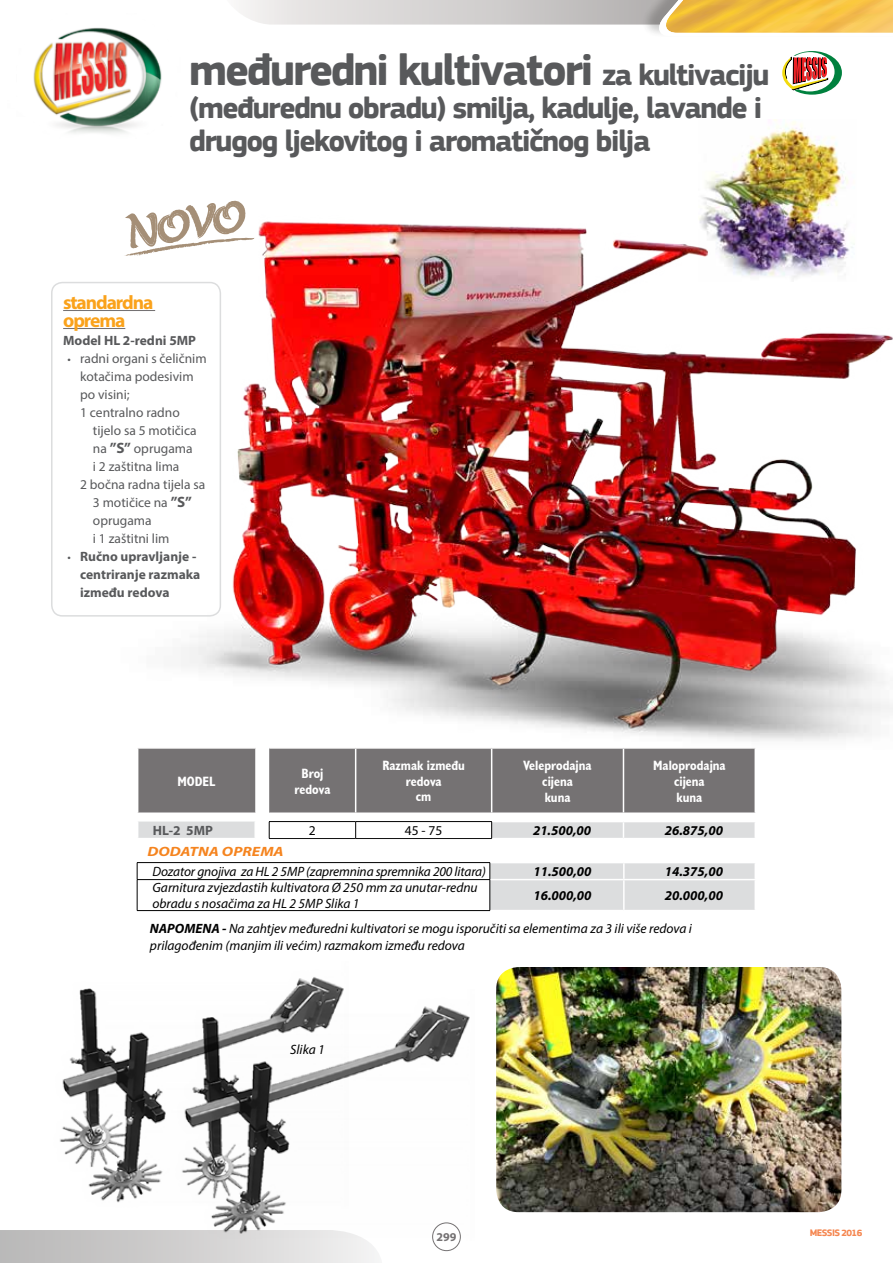
<style>
.page{position:relative;width:893px;height:1263px;background:#fff}
.page>*{position:absolute;margin:0;border:0;box-sizing:border-box;transform-origin:0 0}
.t1{font:700 45.15px "PF Square Sans Pro";letter-spacing:-.05em;color:#58595b}
.t2{font:700 30.6px/33px "PF Square Sans Pro";letter-spacing:-.05em;color:#58595b}
.t3{font:700 19.5px/18px "Myriad Pro";letter-spacing:-.055em;color:#faa21b}
.t4{font:italic 13.5px/15.8px "Myriad Pro";color:#000}
.t5{font:13.5px/18px "Myriad Pro";color:#58595b}
.t6{font:700 condensed 13.5px/15.8px "Humanist 521 BT";color:#fff;text-align:center}
.t7{font:700 13.5px/18px "Myriad Pro";color:#58595b}
.t8{font:italic 700 13.5px "Myriad Pro";color:#000}
.t9{font:italic 700 13.5px "Myriad Pro";color:#f5841f;scale:1.2 1}
.t10{font:13.5px "Myriad Pro";color:#000}
.t11{font:700 12px "Myriad Pro";color:#757273}
.t12{font:700 9.9px "PF Square Sans Pro";letter-spacing:-.06em;color:#f58751}
.s1{font-size:30.6px}
.s2{font-size:12px}
.s3{font-weight:700;font-size:15px}
.s4{font-weight:400;font-size:12px}
.s5{font-weight:700}
.s6{font-size:9.45px}
</style>
<div class="page">
<svg style="left:0;top:1230px;width:377px;height:33px;background:#d0cfcf"></svg>
<svg style="left:239px;top:0;width:654px;height:34px"></svg>
<img style="left:33px;top:27px;width:129px;height:107px">
<div style="left:432px;top:1222px;width:29px;height:29px;border:1px solid #757273;border-radius:50%"></div>
<img style="left:60px;top:977px;width:284px;height:226px">
<img style="left:174px;top:989px;width:296px;height:251px">
<img style="left:745px;top:120px;width:93px;height:43px">
<svg style="left:782px;top:51px;width:60px;height:44px"></svg>
<div style="left:138px;top:773px;width:617px;height:40px;background:#757273"></div>
<hr style="left:355px;top:749px;width:1px;height:63px;background:#fff">
<hr style="left:623px;top:749px;width:1px;height:63px;background:#fff">
<hr style="left:137px;top:812px;width:118px;height:2px;background:#fff">
<hr style="left:269px;top:812px;width:87px;height:2px;background:#fff">
<hr style="left:356px;top:812px;width:136px;height:2px;background:#fff">
<hr style="left:492px;top:812px;width:131px;height:2px;background:#fff">
<hr style="left:623px;top:812px;width:133px;height:2px;background:#fff">
<hr style="left:491px;top:749px;width:1px;height:63px;background:#fff">
<hr style="left:137px;top:910px;width:353px;height:1px;background:#000">
<svg style="left:137px;top:821px;width:618px;height:89px"></svg>
<hr style="left:137px;top:879px;width:353px;height:1px;background:#000">
<hr style="left:137px;top:880px;width:1px;height:30px;background:#000">
<hr style="left:490px;top:880px;width:1px;height:30px;background:#000">
<img style="left:497px;top:968px;width:344px;height:243px">
<div style="left:491px;top:962px;width:356px;height:255px;border:5px solid #fff;border-radius:25px"></div>
<img style="left:124px;top:163px;width:769px;height:610px">
<hr style="left:63px;top:310px;width:92px;height:1px;background:#757273">
<hr style="left:63px;top:328px;width:62px;height:1px;background:#757273">
<div style="left:51px;top:282px;width:170px;height:335px;border:2px solid #dcddde;border-radius:11px"></div>
<h1 class="t1" style="left:189px;top:43px;width:582px">međuredni kultivatori <span class="s1">za kultivaciju</span></h1>
<h2 class="t2" style="left:189px;top:92px;width:574px">(međurednu obradu) smilja, kadulje, lavande i drugog ljekovitog i aromatičnog bilja</h2>
<h3 class="t3" style="left:63px;top:292px;width:92px">standardna oprema</h3>
<p class="t7" style="left:63px;top:331px;width:134px">Model HL 2-redni 5MP</p>
<p class="t5" style="left:80px;top:349px;width:128px;text-indent:-13px"><span class="s2">•</span> radni organi s čeličnim kotačima podesivim po visini;<br>1 centralno radno</p>
<p class="t5" style="left:93px;top:421px;width:105px">tijelo sa 5 motičica</p>
<p class="t5" style="left:93px;top:439px;width:101px">na <span class="s3">”S”</span> oprugama</p>
<p class="t5" style="left:93px;top:457px;width:88px">i 2 zaštitna lima</p>
<p class="t5" style="left:80px;top:475px;width:127px">2 bočna radna tijela sa</p>
<p class="t5" style="left:93px;top:493px;width:100px">3 motičice na <span class="s3">”S”</span></p>
<p class="t5" style="left:93px;top:511px;width:60px">oprugama</p>
<p class="t5" style="left:93px;top:529px;width:78px">i 1 zaštitni lim</p>
<p class="t7" style="left:80px;top:547px;width:122px;text-indent:-13px"><span class="s4">•</span> Ručno upravljanje - centriranje razmaka između redova</p>
<p class="t6" style="left:177px;top:773px;width:39px">MODEL</p>
<p class="t6" style="left:294px;top:765px;width:37px">Broj redova</p>
<p class="t6" style="left:382px;top:757px;width:84px">Razmak između redova<br>cm</p>
<p class="t6" style="left:524px;top:757px;width:69px">Veleprodajna cijena<br>kuna</p>
<p class="t6" style="left:653px;top:757px;width:74px">Maloprodajna cijena<br>kuna</p>
<p class="t7" style="left:153px;top:821px;width:62px">HL-2 5MP</p>
<p class="t10" style="left:309px;top:822px;width:8px">2</p>
<p class="t10" style="left:405px;top:822px;width:39px">45 - 75</p>
<p class="t8" style="left:533px;top:822px;width:60px">21.500,00</p>
<p class="t8" style="left:665px;top:822px;width:60px">26.875,00</p>
<p class="t9" style="left:147px;top:843px;width:115px">DODATNA OPREMA</p>
<p class="t4" style="left:152px;top:863px;width:335px">Dozator gnojiva za HL 2 5MP (zapremnina spremnika 200 litara)</p>
<p class="t8" style="left:533px;top:863px;width:60px">11.500,00</p>
<p class="t8" style="left:665px;top:863px;width:60px">14.375,00</p>
<p class="t4" style="left:152px;top:880px;width:327px">Garnitura zvjezdastih kultivatora Ø 250 mm za unutar-rednu obradu s nosačima za HL 2 5MP Slika 1</p>
<p class="t8" style="left:533px;top:887px;width:60px">16.000,00</p>
<p class="t8" style="left:665px;top:887px;width:60px">20.000,00</p>
<p class="t4" style="left:150px;top:920px;width:544px;line-height:16.2px"><span class="s5">NAPOMENA -</span> Na zahtjev međuredni kultivatori se mogu isporučiti sa elementima za 3 ili više redova i prilagođenim (manjim ili većim) razmakom između redova</p>
<p class="t4" style="left:290px;top:1041px;width:36px">Slika 1</p>
<p class="t11" style="left:436px;top:1229px;width:21px">299</p>
<p class="t12" style="left:810px;top:1227px;width:54px">MESSIS <span class="s6">2016</span></p>
</div>
